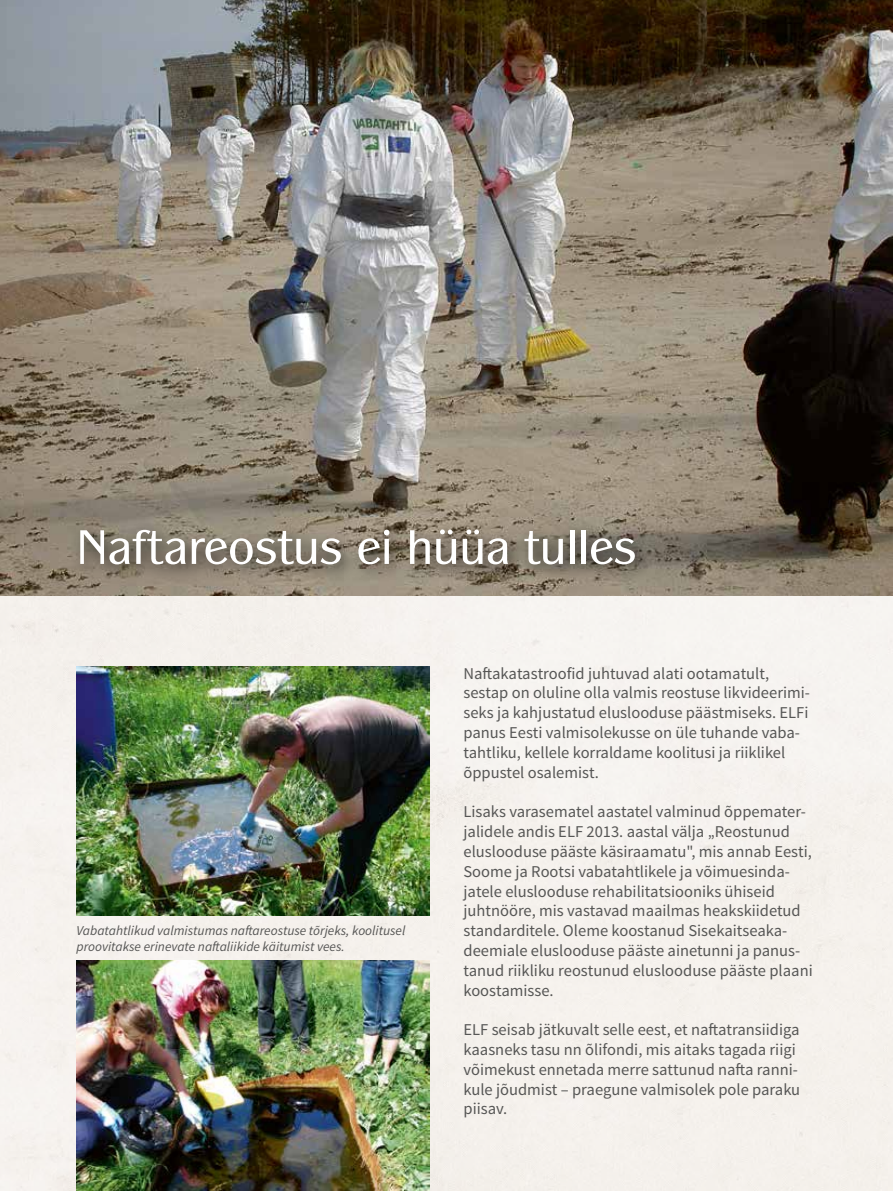
<style>
.page{position:relative;width:893px;height:1191px;background:#fff}
.page>*{position:absolute;margin:0;border:0;box-sizing:border-box;transform-origin:0 0}
.t1{font:50.4px "Panache ITC Std";color:#fff}
.t2{font:16.5px/19.8px "Source Sans Pro";color:#565655}
.t3{font:italic 13.5px/16.2px "Source Sans Pro";color:#565655}
</style>
<div class="page">
<div style="left:0;top:595px;width:893px;height:596px;background:#f5f2ed"></div>
<img style="left:77px;top:666px;width:352px;height:249px">
<img style="left:77px;top:960px;width:352px;height:231px">
<img style="left:0;top:0;width:893px;height:595px">
<div style="left:71px;top:521px;width:581px;height:61px;background:#000;opacity:.75"></div>
<h1 class="t1" style="left:77px;top:517px;width:561px">Naftareostus ei hüüa tulles</h1>
<p class="t3" style="left:77px;top:922px;width:330px">Vabatahtlikud valmistumas naftareostuse tõrjeks, koolitusel proovitakse erinevate naftaliikide käitumist vees.</p>
<p class="t2" style="left:463px;top:663px;width:348px">Naftakatastroofid juhtuvad alati ootamatult, sestap on oluline olla valmis reostuse likvideerimi&shy;seks ja kahjustatud eluslooduse päästmiseks. ELFi panus Eesti valmisolekusse on üle tuhande vaba&shy;tahtliku, kellele korraldame koolitusi ja riiklikel õppustel osalemist.</p>
<p class="t2" style="left:463px;top:802px;width:351px">Lisaks varasematel aastatel valminud õppemater&shy;jalidele andis ELF 2013. aastal välja „Reostunud eluslooduse pääste käsiraamatu", mis annab Eesti, Soome ja Rootsi vabatahtlikele ja võimuesinda&shy;jatele eluslooduse rehabilitatsiooniks ühiseid juhtnööre, mis vastavad maailmas heakskiidetud standarditele. Oleme koostanud Sisekaitseaka&shy;deemiale eluslooduse pääste ainetunni ja panus&shy;tanud riikliku reostunud eluslooduse pääste plaani koostamisse.</p>
<p class="t2" style="left:463px;top:1020px;width:338px">ELF seisab jätkuvalt selle eest, et naftatransiidiga kaasneks tasu nn õlifondi, mis aitaks tagada riigi võimekust ennetada merre sattunud nafta ranni&shy;kule jõudmist – praegune valmisolek pole paraku piisav.</p>
</div>
